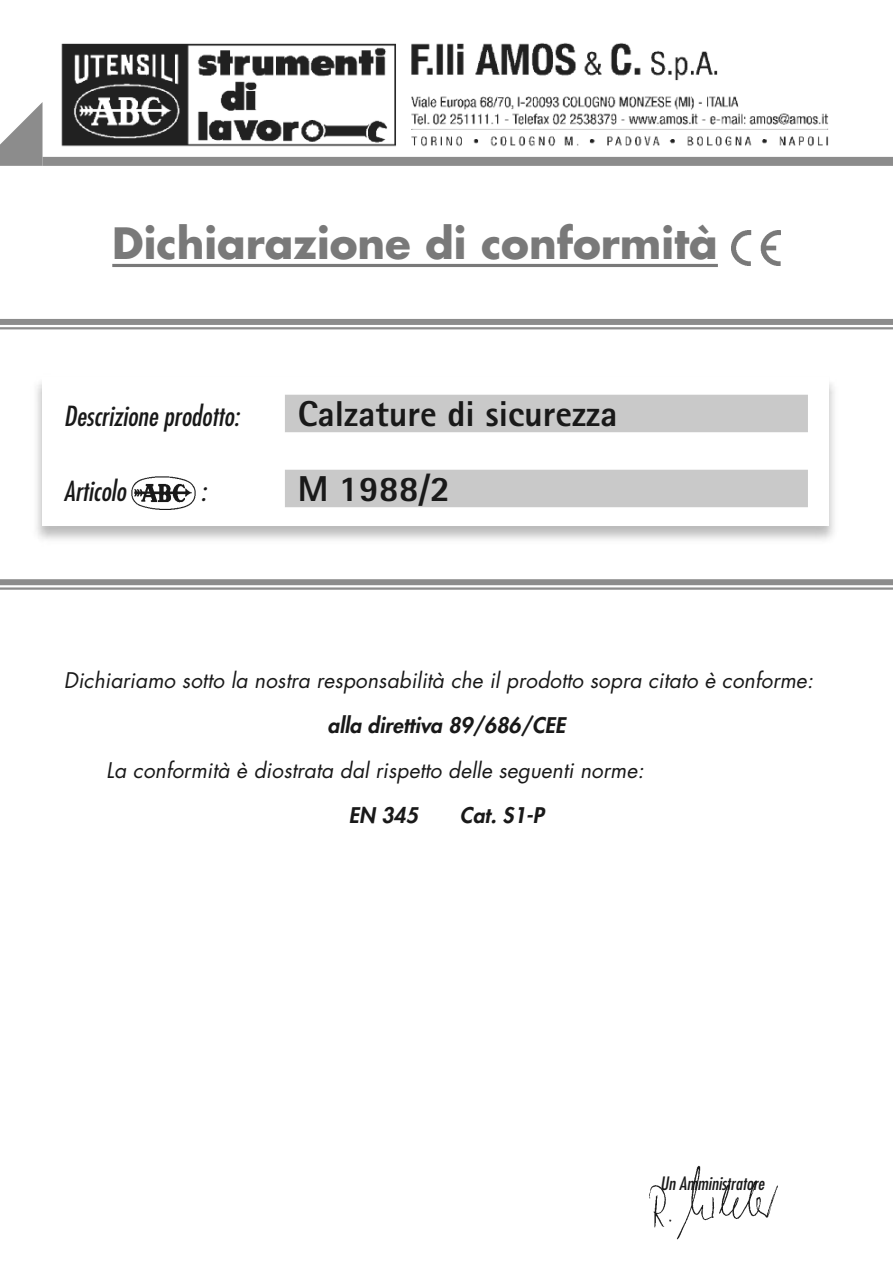
<style>
.page{position:relative;width:893px;height:1263px;background:#fff}
.page>*{position:absolute;margin:0;border:0;box-sizing:border-box;transform-origin:0 0}
.t1{font:700 42px "Futura";color:#797979}
.t2{font:800 36px "Rotis Sans Serif";color:#191919}
.t3{font:italic condensed 27px "Futura";color:#191919}
.t4{font:italic 21px "Futura";letter-spacing:.005em;color:#191919}
.t5{font:italic 800 21px "Futura";letter-spacing:.005em;color:#191919}
.t6{font:italic condensed 18px "Futura";color:#191919}
</style>
<div class="page">
<img style="left:649px;top:1165px;width:129px;height:75px">
<img style="left:61px;top:43px;width:768px;height:104px">
<div style="left:43px;top:157px;width:850px;height:9px;background:#8c8c8c"></div>
<svg style="left:0;top:102px;width:43px;height:64px"></svg>
<hr style="left:112px;top:264px;width:606px;height:3px;background:#797979">
<img style="left:732px;top:230px;width:49px;height:36px">
<div style="left:285px;top:395px;width:523px;height:37px;background:#c9c9c9"></div>
<div style="left:285px;top:470px;width:523px;height:37px;background:#c9c9c9"></div>
<img style="left:132px;top:477px;width:63px;height:32px">
<div style="left:0;top:319px;width:893px;height:6px;background:#8c8c8c"></div>
<hr style="left:0;top:327px;width:893px;height:2px;background:#8c8c8c">
<div style="left:0;top:579px;width:893px;height:6px;background:#8c8c8c"></div>
<hr style="left:0;top:587px;width:893px;height:3px;background:#8c8c8c">
<h1 class="t1" style="left:112px;top:224px;width:607px">Dichiarazione di conformità</h1>
<p class="t3" style="left:64px;top:403px;width:177px">Descrizione prodotto:</p>
<h2 class="t2" style="left:298px;top:401px;width:321px">Calzature di sicurezza</h2>
<p class="t3" style="left:64px;top:478px;width:64px">Articolo</p>
<p class="t3" style="left:201px;top:478px;width:7px">:</p>
<h2 class="t2" style="left:298px;top:476px;width:154px">M 1988/2</h2>
<p class="t4" style="left:64px;top:671px;width:751px">Dichiariamo sotto la nostra responsabilità che il prodotto sopra citato è conforme:</p>
<p class="t5" style="left:327px;top:715px;width:240px">alla direttiva 89/686/CEE</p>
<p class="t4" style="left:106px;top:761px;width:539px">La conformità è diostrata dal rispetto delle seguenti norme:</p>
<p class="t5" style="left:349px;top:805px;width:71px">EN 345</p>
<p class="t5" style="left:460px;top:805px;width:86px">Cat. S1-P</p>
<p class="t6" style="left:660px;top:1175px;width:106px">Un Amministratore</p>
</div>
